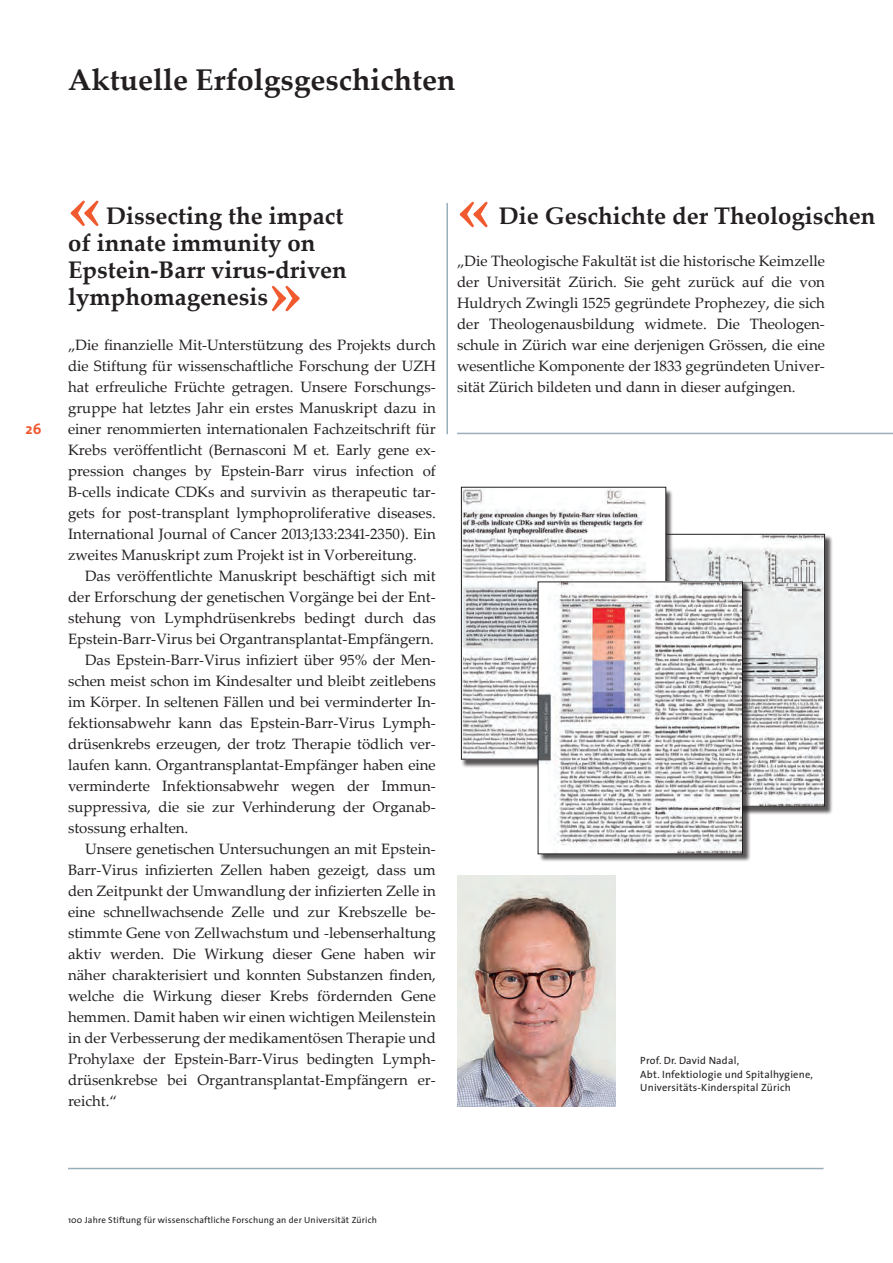
<style>
.page{position:relative;width:893px;height:1263px;background:#fff}
.page>*{position:absolute;margin:0;border:0;box-sizing:border-box;transform-origin:0 0}
.UZH_Einheit_Autor{font:700 65.4px "Palatino Linotype";color:#f1592f}
.Titel{font:700 30px "Palatino Linotype";color:#231f20}
.Zwischentitel_1{font:700 24px/27px "Palatino Linotype";color:#231f20}
.Lauftext_Einzug{font:15px/21px "Palatino Linotype";color:#231f20;text-align:justify}
.t1{font:700 15px "The Sans";color:#f1592f}
.Marginalie{font:10.5px/13.5px "The Sans";letter-spacing:.02em;color:#231f20}
.t2{font:9px "The Sans";letter-spacing:.02em;color:#231f20}
</style>
<div class="page">
<hr style="left:68px;top:1168px;width:755px;height:1px;background:#98aeba">
<img style="left:457px;top:875px;width:159px;height:231px">
<div style="left:621px;top:535px;width:212px;height:280px;background:#231f20;opacity:.75"></div>
<img style="left:674px;top:536px;width:149px;height:269px">
<div style="left:461px;top:489px;width:213px;height:279px;background:#231f20;opacity:.75"></div>
<img style="left:463px;top:489px;width:201px;height:268px">
<div style="left:461px;top:487px;width:205px;height:272px;border:1px solid #231f20"></div>
<div style="left:539px;top:583px;width:212px;height:279px;background:#231f20;opacity:.75"></div>
<img style="left:540px;top:583px;width:201px;height:269px">
<div style="left:538px;top:581px;width:205px;height:273px;border:1px solid #231f20"></div>
<hr style="left:457px;top:433px;width:436px;height:1px;background:#98aeba">
<hr style="left:446px;top:203px;width:2px;height:231px;background:#98aeba">
<p class="Titel" style="left:68px;top:58px;width:389px">Aktuelle Erfolgsgeschichten</p>
<p class="t1" style="left:26px;top:417px;width:17px">26</p>
<p class="UZH_Einheit_Autor" style="left:68px;top:160px;width:34px">«</p>
<p class="Zwischentitel_1" style="left:68px;top:202px;width:280px;text-indent:38px">Dissecting the impact of innate immunity on<br>Epstein-Barr virus-driven lymphomagenesis</p>
<p class="UZH_Einheit_Autor" style="left:270px;top:245px;width:34px">»</p>
<p class="Lauftext_Einzug" style="left:68px;top:334px;width:369px">„Die finanzielle Mit-Unterstützung des Projekts durch die Stiftung für wissenschaftliche Forschung der UZH hat erfreuliche Früchte getragen. Unsere Forschungs&shy;gruppe hat letztes Jahr ein erstes Manuskript dazu in einer renommierten internationalen Fachzeitschrift für Krebs veröffentlicht (Bernasconi M et. Early gene ex&shy;pression changes by Epstein-Barr virus infection of B-cells indicate CDKs and survivin as therapeutic tar&shy;gets for post-transplant lymphoproliferative diseases.<br>International Journal of Cancer 2013;133:2341-2350). Ein zweites Manuskript zum Projekt ist in Vorbereitung.</p>
<p class="Lauftext_Einzug" style="left:68px;top:565px;width:369px;text-indent:17px">Das veröffentlichte Manuskript beschäftigt sich mit der Erforschung der genetischen Vorgänge bei der Ent&shy;stehung von Lymphdrüsenkrebs bedingt durch das Epstein-Barr-Virus bei Organtransplantat-Empfängern.</p>
<p class="Lauftext_Einzug" style="left:68px;top:649px;width:369px;text-indent:17px">Das Epstein-Barr-Virus infiziert über 95% der Men&shy;schen meist schon im Kindesalter und bleibt zeitlebens im Körper. In seltenen Fällen und bei verminderter In&shy;fektionsabwehr kann das Epstein-Barr-Virus Lymph&shy;drüsenkrebs erzeugen, der trotz Therapie tödlich ver&shy;laufen kann. Organtransplantat-Empfänger haben eine verminderte Infektionsabwehr wegen der Immun&shy;suppressiva, die sie zur Verhinderung der Organab&shy;stossung erhalten.</p>
<p class="Lauftext_Einzug" style="left:68px;top:838px;width:369px;text-indent:17px">Unsere genetischen Untersuchungen an mit Epstein-Barr-Virus infizierten Zellen haben gezeigt, dass um den Zeitpunkt der Umwandlung der infizierten Zelle in eine schnellwachsende Zelle und zur Krebszelle be&shy;stimmte Gene von Zellwachstum und -lebenserhaltung aktiv werden. Die Wirkung dieser Gene haben wir näher charakterisiert und konnten Substanzen finden, welche die Wirkung dieser Krebs fördernden Gene hemmen. Damit haben wir einen wichtigen Meilenstein in der Verbesserung der medikamentösen Therapie und Prohylaxe der Epstein-Barr-Virus bedingten Lymph&shy;drüsenkrebse bei Organtransplantat-Empfängern er&shy;reicht.“</p>
<p class="UZH_Einheit_Autor" style="left:457px;top:161px;width:34px">«</p>
<p class="Zwischentitel_1" style="left:499px;top:201px;width:378px">Die Geschichte der Theologischen</p>
<p class="Lauftext_Einzug" style="left:457px;top:250px;width:369px">„Die Theologische Fakultät ist die historische Keimzelle der Universität Zürich. Sie geht zurück auf die von Huldrych Zwingli 1525 gegründete Prophezey, die sich der Theologenausbildung widmete. Die Theologen&shy;schule in Zürich war eine derjenigen Grössen, die eine wesentliche Komponente der 1833 gegründeten Univer&shy;sität Zürich bildeten und dann in dieser aufgingen.</p>
<p class="Marginalie" style="left:640px;top:1054px;width:174px">Prof. Dr. David Nadal,<br>Abt. Infektiologie und Spitalhygiene,<br>Universitäts-Kinderspital Zürich</p>
<p class="t2" style="left:68px;top:1212px;width:310px">100 Jahre Stiftung für wissenschaftliche Forschung an der Universität Zürich</p>
</div>
